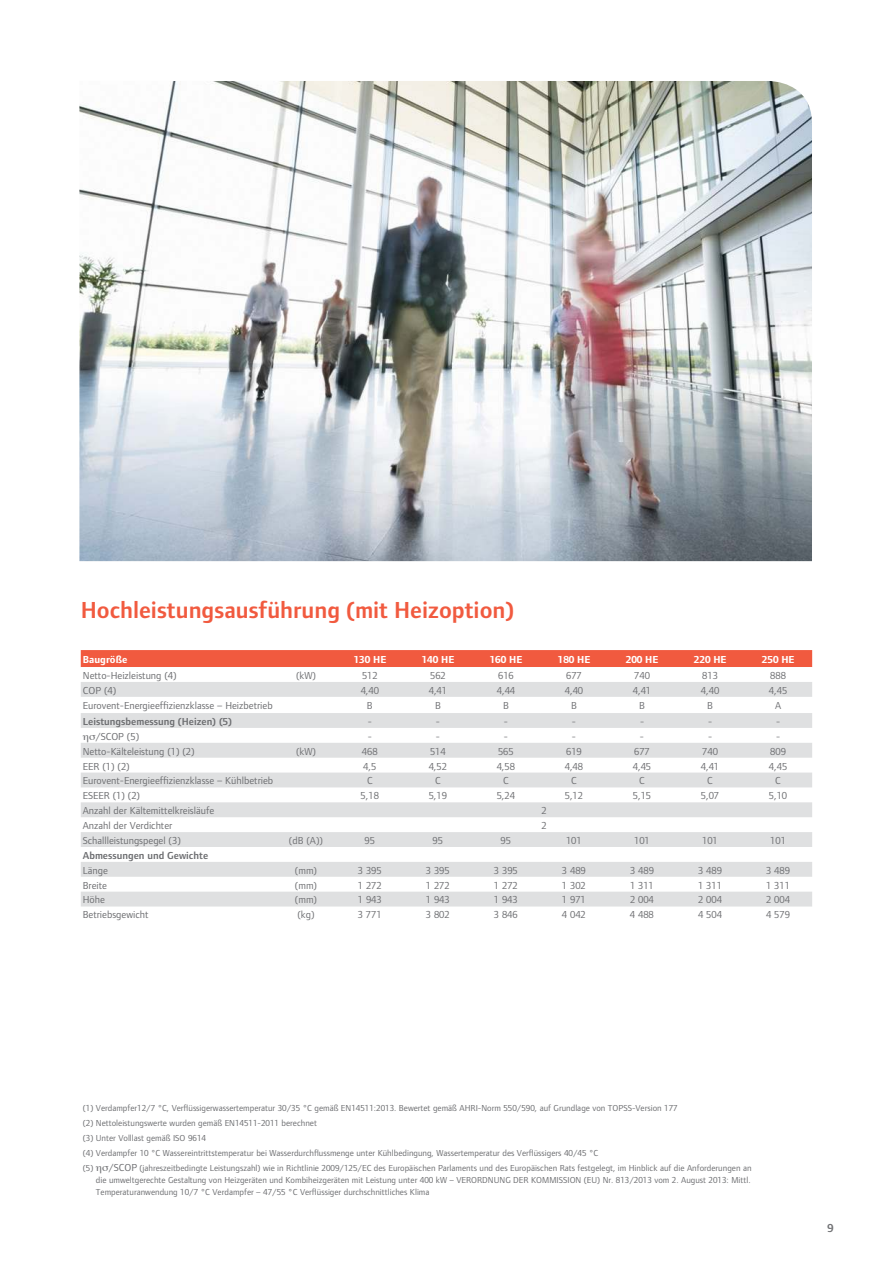
<style>
.page{position:relative;width:893px;height:1263px;background:#fff}
.page>*{position:absolute;margin:0;border:0;box-sizing:border-box;transform-origin:0 0}
.t1{font:600 24px "Foundry Form Sans Blonde";color:#f15a3f}
.t2{font:600 12px "Foundry Form Sans Blonde";color:#717275}
.t3{font:10.5px "Foundry Form Sans Blonde";color:#717275}
.t4{font:10.5px "Foundry Form Sans Blonde";color:#6d6e71}
.t5{font:600 10.5px "Foundry Form Sans Blonde";color:#6d6e71}
.t6{font:700 10.5px "Foundry Form Sans Blonde";color:#fff}
.t7{font:9px/14.9px "Foundry Form Sans Blonde";color:#6d6e71}
.s1{font-size:10.5px}
</style>
<div class="page">
<img style="left:79px;top:81px;width:733px;height:480px">
<div style="left:81px;top:650px;width:731px;height:17px;background:#f15a3f"></div>
<svg style="left:81px;top:787px;width:731px;height:1px"></svg>
<svg style="left:81px;top:682px;width:731px;height:46px"></svg>
<svg style="left:81px;top:802px;width:731px;height:104px;fill:#dfe0e1"></svg>
<svg style="left:540px;top:832px;width:272px;height:74px"></svg>
<svg style="left:81px;top:743px;width:731px;height:44px"></svg>
<h1 class="t1" style="left:81px;top:601px;width:435px">Hochleistungsausführung (mit Heizoption)</h1>
<p class="t6" style="left:83px;top:655px;width:46px">Baugröße</p>
<p class="t6" style="left:354px;top:655px;width:34px">130 HE</p>
<p class="t6" style="left:422px;top:655px;width:34px">140 HE</p>
<p class="t6" style="left:490px;top:655px;width:34px">160 HE</p>
<p class="t6" style="left:558px;top:655px;width:34px">180 HE</p>
<p class="t6" style="left:626px;top:655px;width:34px">200 HE</p>
<p class="t6" style="left:694px;top:655px;width:34px">220 HE</p>
<p class="t6" style="left:762px;top:655px;width:34px">250 HE</p>
<p class="t4" style="left:83px;top:671px;width:95px">Netto-Heizleistung (4)</p>
<p class="t3" style="left:296px;top:671px;width:21px">(kW)</p>
<p class="t3" style="left:362px;top:671px;width:17px">512</p>
<p class="t3" style="left:430px;top:671px;width:17px">562</p>
<p class="t3" style="left:498px;top:671px;width:17px">616</p>
<p class="t3" style="left:566px;top:671px;width:17px">677</p>
<p class="t3" style="left:634px;top:671px;width:17px">740</p>
<p class="t3" style="left:702px;top:671px;width:17px">813</p>
<p class="t3" style="left:770px;top:671px;width:17px">888</p>
<p class="t4" style="left:83px;top:686px;width:35px">COP (4)</p>
<p class="t3" style="left:361px;top:686px;width:20px">4,40</p>
<p class="t3" style="left:429px;top:686px;width:20px">4,41</p>
<p class="t3" style="left:497px;top:686px;width:20px">4,44</p>
<p class="t3" style="left:565px;top:686px;width:20px">4,40</p>
<p class="t3" style="left:633px;top:686px;width:20px">4,41</p>
<p class="t3" style="left:701px;top:686px;width:20px">4,40</p>
<p class="t3" style="left:769px;top:686px;width:20px">4,45</p>
<p class="t4" style="left:83px;top:702px;width:191px">Eurovent-Energieefizienzklasse – Heizbetrieb</p>
<p class="t3" style="left:367px;top:702px;width:7px">B</p>
<p class="t3" style="left:435px;top:702px;width:7px">B</p>
<p class="t3" style="left:503px;top:702px;width:7px">B</p>
<p class="t3" style="left:571px;top:702px;width:7px">B</p>
<p class="t3" style="left:639px;top:702px;width:7px">B</p>
<p class="t3" style="left:707px;top:702px;width:7px">B</p>
<p class="t3" style="left:775px;top:702px;width:8px">A</p>
<p class="t5" style="left:83px;top:717px;width:151px">Leistungsbemessung (Heizen) (5)</p>
<p class="t3" style="left:368px;top:717px;width:6px">-</p>
<p class="t3" style="left:436px;top:717px;width:6px">-</p>
<p class="t3" style="left:504px;top:717px;width:6px">-</p>
<p class="t3" style="left:572px;top:717px;width:6px">-</p>
<p class="t3" style="left:640px;top:717px;width:6px">-</p>
<p class="t3" style="left:708px;top:717px;width:6px">-</p>
<p class="t3" style="left:776px;top:717px;width:6px">-</p>
<p class="t4" style="left:89px;top:732px;width:51px">▲/SCOP (5)</p>
<p class="t3" style="left:368px;top:732px;width:6px">-</p>
<p class="t3" style="left:436px;top:732px;width:6px">-</p>
<p class="t3" style="left:504px;top:732px;width:6px">-</p>
<p class="t3" style="left:572px;top:732px;width:6px">-</p>
<p class="t3" style="left:640px;top:732px;width:6px">-</p>
<p class="t3" style="left:708px;top:732px;width:6px">-</p>
<p class="t3" style="left:776px;top:732px;width:6px">-</p>
<p class="t4" style="left:83px;top:747px;width:113px">Netto-Kälteleistung (1) (2)</p>
<p class="t3" style="left:296px;top:747px;width:21px">(kW)</p>
<p class="t3" style="left:362px;top:747px;width:17px">468</p>
<p class="t3" style="left:430px;top:747px;width:17px">514</p>
<p class="t3" style="left:498px;top:747px;width:17px">565</p>
<p class="t3" style="left:566px;top:747px;width:17px">619</p>
<p class="t3" style="left:634px;top:747px;width:17px">677</p>
<p class="t3" style="left:702px;top:747px;width:17px">740</p>
<p class="t3" style="left:770px;top:747px;width:17px">809</p>
<p class="t4" style="left:83px;top:762px;width:48px">EER (1) (2)</p>
<p class="t3" style="left:363px;top:762px;width:15px">4,5</p>
<p class="t3" style="left:429px;top:762px;width:20px">4,52</p>
<p class="t3" style="left:497px;top:762px;width:20px">4,58</p>
<p class="t3" style="left:565px;top:762px;width:20px">4,48</p>
<p class="t3" style="left:633px;top:762px;width:20px">4,45</p>
<p class="t3" style="left:701px;top:762px;width:20px">4,41</p>
<p class="t3" style="left:769px;top:762px;width:20px">4,45</p>
<p class="t4" style="left:83px;top:777px;width:192px">Eurovent-Energieefizienzklasse – Kühlbetrieb</p>
<p class="t3" style="left:367px;top:777px;width:7px">C</p>
<p class="t3" style="left:435px;top:777px;width:7px">C</p>
<p class="t3" style="left:503px;top:777px;width:7px">C</p>
<p class="t3" style="left:571px;top:777px;width:7px">C</p>
<p class="t3" style="left:639px;top:777px;width:7px">C</p>
<p class="t3" style="left:707px;top:777px;width:7px">C</p>
<p class="t3" style="left:775px;top:777px;width:7px">C</p>
<p class="t4" style="left:83px;top:792px;width:59px">ESEER (1) (2)</p>
<p class="t3" style="left:361px;top:792px;width:20px">5,18</p>
<p class="t3" style="left:429px;top:792px;width:20px">5,19</p>
<p class="t3" style="left:497px;top:792px;width:20px">5,24</p>
<p class="t3" style="left:565px;top:792px;width:20px">5,12</p>
<p class="t3" style="left:633px;top:792px;width:20px">5,15</p>
<p class="t3" style="left:701px;top:792px;width:20px">5,07</p>
<p class="t3" style="left:769px;top:792px;width:20px">5,10</p>
<p class="t4" style="left:83px;top:806px;width:133px">Anzahl der Kältemittelkreisläufe</p>
<p class="t3" style="left:542px;top:806px;width:7px">2</p>
<p class="t4" style="left:83px;top:821px;width:91px">Anzahl der Verdichter</p>
<p class="t3" style="left:542px;top:821px;width:7px">2</p>
<p class="t4" style="left:83px;top:836px;width:100px">Schallleistungspegel (3)</p>
<p class="t3" style="left:289px;top:836px;width:36px">(dB (A))</p>
<p class="t3" style="left:365px;top:836px;width:12px">95</p>
<p class="t3" style="left:433px;top:836px;width:12px">95</p>
<p class="t3" style="left:501px;top:836px;width:12px">95</p>
<p class="t3" style="left:566px;top:836px;width:17px">101</p>
<p class="t3" style="left:634px;top:836px;width:17px">101</p>
<p class="t3" style="left:702px;top:836px;width:17px">101</p>
<p class="t3" style="left:770px;top:836px;width:17px">101</p>
<p class="t5" style="left:83px;top:851px;width:127px">Abmessungen und Gewichte</p>
<p class="t4" style="left:83px;top:866px;width:27px">Länge</p>
<p class="t3" style="left:295px;top:866px;width:24px">(mm)</p>
<p class="t3" style="left:358px;top:866px;width:25px">3 395</p>
<p class="t3" style="left:426px;top:866px;width:25px">3 395</p>
<p class="t3" style="left:494px;top:866px;width:25px">3 395</p>
<p class="t3" style="left:562px;top:866px;width:25px">3 489</p>
<p class="t3" style="left:630px;top:866px;width:25px">3 489</p>
<p class="t3" style="left:698px;top:866px;width:25px">3 489</p>
<p class="t3" style="left:766px;top:866px;width:25px">3 489</p>
<p class="t4" style="left:83px;top:881px;width:26px">Breite</p>
<p class="t3" style="left:295px;top:881px;width:24px">(mm)</p>
<p class="t3" style="left:358px;top:881px;width:25px">1 272</p>
<p class="t3" style="left:426px;top:881px;width:25px">1 272</p>
<p class="t3" style="left:494px;top:881px;width:25px">1 272</p>
<p class="t3" style="left:562px;top:881px;width:25px">1 302</p>
<p class="t3" style="left:630px;top:881px;width:25px">1 311</p>
<p class="t3" style="left:698px;top:881px;width:25px">1 311</p>
<p class="t3" style="left:766px;top:881px;width:25px">1 311</p>
<p class="t4" style="left:83px;top:896px;width:24px">Höhe</p>
<p class="t3" style="left:295px;top:896px;width:24px">(mm)</p>
<p class="t3" style="left:358px;top:896px;width:25px">1 943</p>
<p class="t3" style="left:426px;top:896px;width:25px">1 943</p>
<p class="t3" style="left:494px;top:896px;width:25px">1 943</p>
<p class="t3" style="left:562px;top:896px;width:25px">1 971</p>
<p class="t3" style="left:630px;top:896px;width:25px">2 004</p>
<p class="t3" style="left:698px;top:896px;width:25px">2 004</p>
<p class="t3" style="left:766px;top:896px;width:25px">2 004</p>
<p class="t4" style="left:83px;top:911px;width:67px">Betriebsgewicht</p>
<p class="t3" style="left:297px;top:911px;width:19px">(kg)</p>
<p class="t3" style="left:358px;top:911px;width:25px">3 771</p>
<p class="t3" style="left:426px;top:911px;width:25px">3 802</p>
<p class="t3" style="left:494px;top:911px;width:25px">3 846</p>
<p class="t3" style="left:562px;top:911px;width:25px">4 042</p>
<p class="t3" style="left:630px;top:911px;width:25px">4 488</p>
<p class="t3" style="left:698px;top:911px;width:25px">4 504</p>
<p class="t3" style="left:766px;top:911px;width:25px">4 579</p>
<p class="t7" style="left:83px;top:1101px;width:670px">(1) Verdampfer12/7 °C, Verlüssigerwassertemperatur 30/35 °C gemäß EN14511:2013. Bewertet gemäß AHRI-Norm 550/590, auf Grundlage von TOPSS-Version 177<br>(2) Nettoleistungswerte wurden gemäß EN14511-2011 berechnet<br>(3) Unter Volllast gemäß ISO 9614<br>(4) Verdampfer 10 °C Wassereintrittstemperatur bei Wasserdurchlussmenge unter Kühlbedingung, Wassertemperatur des Verlüssigers 40/45 °C<br>(5) ▲<span class="s1">/SCOP</span> (jahreszeitbedingte Leistungszahl) wie in Richtlinie 2009/125/EC des Europäischen Parlaments und des Europäischen Rats festgelegt, im Hinblick auf die Anforderungen an</p>
<p class="t7" style="left:96px;top:1174px;width:656px;line-height:12px">die umweltgerechte Gestaltung von Heizgeräten und Kombiheizgeräten mit Leistung unter 400 kW – VERORDNUNG DER KOMMISSION (EU) Nr. 813/2013 vom 2. August 2013: Mittl.<br>Temperaturanwendung 10/7 °C Verdampfer – 47/55 °C Verlüssiger durchschnittliches Klima</p>
<h2 class="t2" style="left:827px;top:1223px;width:7px">9</h2>
</div>
